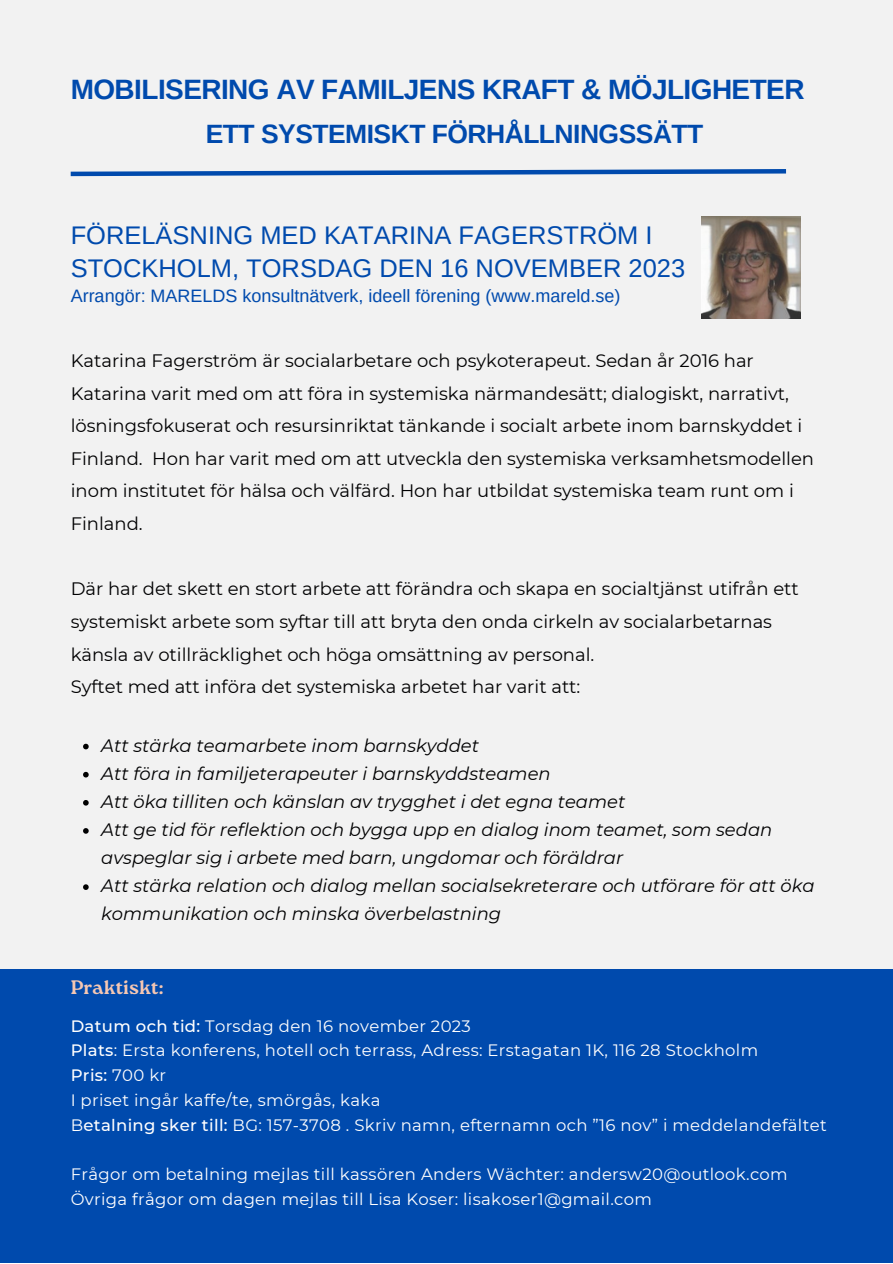
<style>
.page{position:relative;width:893px;height:1264px;background:#fff}
.page>*{position:absolute;margin:0;border:0;box-sizing:border-box;transform-origin:0 0}
.t1{font:700 27.9px "Arimo";letter-spacing:-.02em;color:#004aad}
.t2{font:700 26.4px "Arimo";letter-spacing:-.02em;color:#004aad}
.t3{font:25.5px/33.8px "Arimo";color:#004aad}
.t4{font:700 19.5px "Roca One";color:#f5c7b3}
.t5{font:18px/32.5px "Montserrat";color:#000001}
.t6{font:italic 18px/28px "Montserrat";color:#000001}
.t7{font:18px "Arimo";color:#004aad}
.t8{font:16.5px "Montserrat";letter-spacing:.02em;color:#fff}
.t9{font:500 16.5px "Montserrat";color:#fff}
.s1{font-weight:500}
.s2{font-weight:400}
</style>
<div class="page">
<div style="left:0;top:0;width:892px;height:1262px;background:#f2f2f2"></div>
<svg style="left:83px;top:743px;width:6px;height:6px"></svg>
<svg style="left:83px;top:771px;width:6px;height:6px"></svg>
<svg style="left:83px;top:800px;width:6px;height:5px"></svg>
<svg style="left:83px;top:828px;width:6px;height:5px"></svg>
<svg style="left:83px;top:884px;width:6px;height:6px"></svg>
<div style="left:0;top:969px;width:892px;height:293px;background:#004aad"></div>
<svg style="left:70px;top:169px;width:717px;height:8px"></svg>
<img style="left:701px;top:216px;width:99px;height:102px">
<p class="t1" style="left:71px;top:73px;width:735px">MOBILISERING AV FAMILJENS KRAFT &amp; MÖJLIGHETER</p>
<p class="t2" style="left:206px;top:119px;width:499px">ETT SYSTEMISKT FÖRHÅLLNINGSSÄTT</p>
<p class="t3" style="left:71px;top:218px;width:616px">FÖRELÄSNING MED KATARINA FAGERSTRÖM I<br>STOCKHOLM, TORSDAG DEN 16 NOVEMBER 2023</p>
<p class="t7" style="left:71px;top:286px;width:551px">Arrangör: MARELDS konsultnätverk, ideell förening (www.mareld.se)</p>
<p class="t5" style="left:71px;top:344px;width:744px">Katarina Fagerström är socialarbetare och psykoterapeut. Sedan år 2016 har Katarina varit med om att föra in systemiska närmandesätt; dialogiskt, narrativt, lösningsfokuserat och resursinriktat tänkande i socialt arbete inom barnskyddet i Finland. Hon har varit med om att utveckla den systemiska verksamhetsmodellen inom institutet för hälsa och välfärd. Hon har utbildat systemiska team runt om i Finland.</p>
<p class="t5" style="left:71px;top:572px;width:729px">Där har det skett en stort arbete att förändra och skapa en socialtjänst utifrån ett systemiskt arbete som syftar till att bryta den onda cirkeln av socialarbetarnas känsla av otillräcklighet och höga omsättning av personal.</p>
<p class="t5" style="left:71px;top:670px;width:511px">Syftet med att införa det systemiska arbetet har varit att:</p>
<p class="t6" style="left:101px;top:731px;width:379px">Att stärka teamarbete inom barnskyddet</p>
<p class="t6" style="left:101px;top:759px;width:451px">Att föra in familjeterapeuter i barnskyddsteamen</p>
<p class="t6" style="left:101px;top:787px;width:525px">Att öka tilliten och känslan av trygghet i det egna teamet</p>
<p class="t6" style="left:101px;top:815px;width:672px">Att ge tid för reflektion och bygga upp en dialog inom teamet, som sedan avspeglar sig i arbete med barn, ungdomar och föräldrar</p>
<p class="t6" style="left:101px;top:871px;width:714px">Att stärka relation och dialog mellan socialsekreterare och utförare för att öka kommunikation och minska överbelastning</p>
<p class="t4" style="left:71px;top:975px;width:94px">Praktiskt:</p>
<p class="t8" style="left:71px;top:1015px;width:401px"><span class="s1">Datum och tid:</span> Torsdag den 16 november 2023</p>
<p class="t8" style="left:71px;top:1040px;width:689px"><span class="s1">Plats</span>: Ersta konferens, hotell och terrass, Adress: Erstagatan 1K, 116 28 Stockholm</p>
<p class="t9" style="left:71px;top:1065px;width:97px">Pris: <span class="s2">700 kr</span></p>
<p class="t8" style="left:71px;top:1089px;width:311px">I priset ingår kaffe/te, smörgås, kaka</p>
<p class="t8" style="left:71px;top:1114px;width:757px">B<span class="s1">etalning sker till:</span> BG: 157-3708 . Skriv namn, efternamn och ”16 nov” i meddelandefältet</p>
<p class="t8" style="left:71px;top:1163px;width:718px">Frågor om betalning mejlas till kassören Anders Wächter: andersw20@outlook.com</p>
<p class="t8" style="left:71px;top:1188px;width:582px">Övriga frågor om dagen mejlas till Lisa Koser: lisakoser1@gmail.com</p>
</div>
